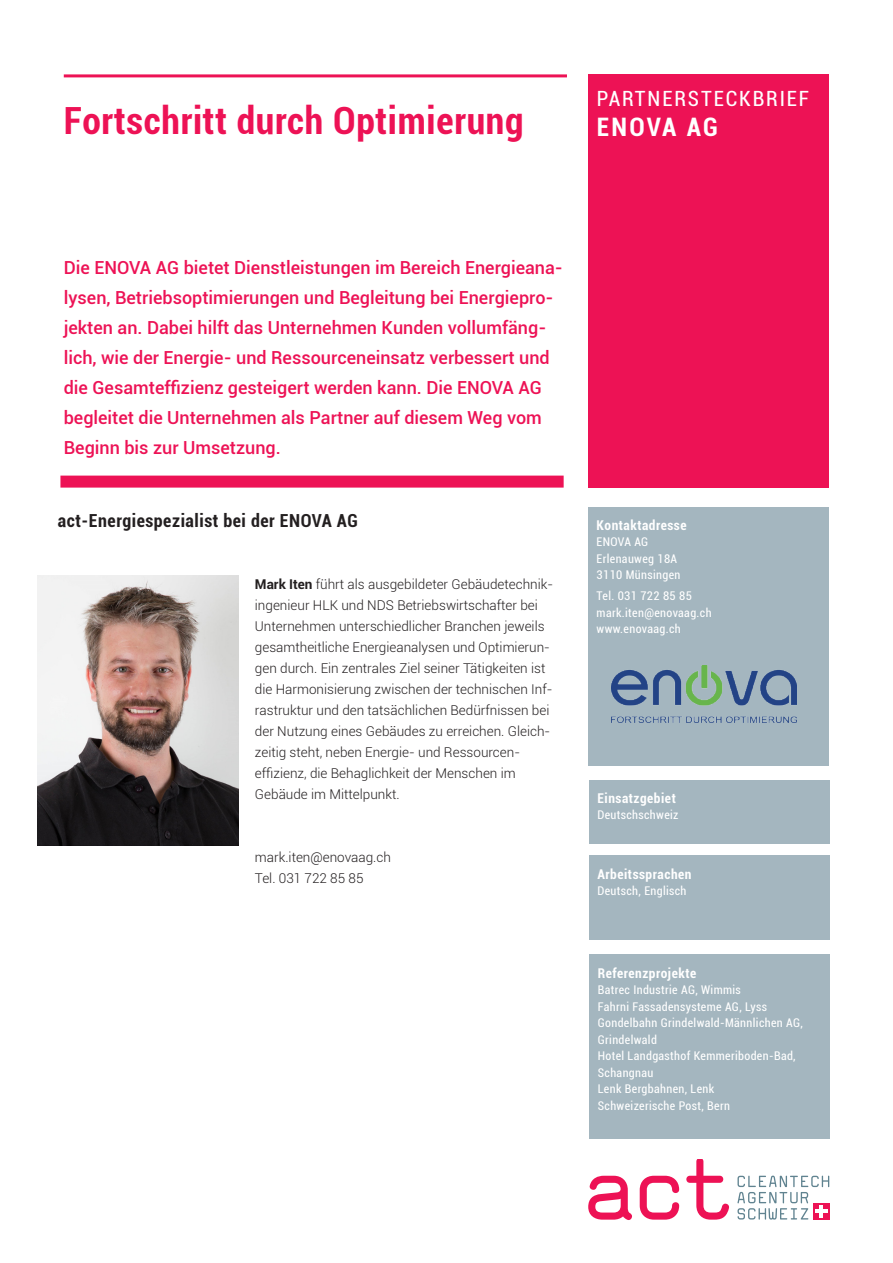
<style>
.page{position:relative;width:893px;height:1263px;background:#fff}
.page>*{position:absolute;margin:0;border:0;box-sizing:border-box;transform-origin:0 0}
.Titel{font:700 condensed 37.5px "Roboto";letter-spacing:.02em;color:#ed1255}
.t1{font:700 condensed 25.5px "Roboto";letter-spacing:.085em;color:#fff}
.t2{font:condensed 21px "Roboto";letter-spacing:.09em;color:#fff}
.Lead{font:500 18px/30px "Roboto";color:#ed1255}
.Überschrift{font:700 condensed 18px "Roboto";letter-spacing:.03em;color:#231f20}
.Lauftext{font:300 13.5px/21px "Roboto";color:#231f20}
.Zusatztext_Überschri{font:700 condensed 13.5px "Roboto";letter-spacing:.04em;color:#fff}
.Zusatztext_klein{font:condensed 12px/16.5px "Roboto";letter-spacing:.03em;color:#fff}
.s1{font-weight:700}
</style>
<div class="page">
<div style="left:60px;top:476px;width:504px;height:12px;background:#ed1255"></div>
<div style="left:588px;top:507px;width:241px;height:259px;background:#a4b6bf"></div>
<div style="left:589px;top:955px;width:241px;height:184px;background:#a4b6bf"></div>
<div style="left:589px;top:780px;width:241px;height:63px;background:#a4b6bf"></div>
<div style="left:588px;top:74px;width:241px;height:414px;background:#ed1255"></div>
<div style="left:589px;top:856px;width:241px;height:84px;background:#a4b6bf"></div>
<img style="left:37px;top:576px;width:201px;height:270px">
<img style="left:612px;top:665px;width:184px;height:58px">
<hr style="left:64px;top:74px;width:503px;height:3px;background:#ed1255">
<svg style="left:588px;top:1176px;width:44px;height:44px"></svg>
<svg style="left:640px;top:1176px;width:39px;height:43px"></svg>
<svg style="left:686px;top:1159px;width:43px;height:60px"></svg>
<svg style="left:737px;top:1175px;width:92px;height:44px"></svg>
<div style="left:813px;top:1203px;width:16px;height:16px;background:#ed1255"></div>
<hr style="left:819px;top:1205px;width:4px;height:13px;background:#fff">
<hr style="left:815px;top:1209px;width:12px;height:4px;background:#fff">
<p class="Titel" style="left:64px;top:94px;width:461px">Fortschritt durch Optimierung</p>
<p class="t2" style="left:597px;top:84px;width:214px">PARTNERSTECKBRIEF</p>
<p class="t1" style="left:597px;top:109px;width:122px">ENOVA AG</p>
<p class="Lead" style="left:64px;top:252px;width:501px">Die ENOVA AG bietet Dienstleistungen im Bereich Energieana&shy;lysen, Betriebsoptimierungen und Begleitung bei Energiepro&shy;jekten an. Dabei hilft das Unternehmen Kunden vollumfäng&shy;lich, wie der Energie- und Ressourceneinsatz verbessert und die Gesamteffizienz gesteigert werden kann. Die ENOVA AG begleitet die Unternehmen als Partner auf diesem Weg vom Beginn bis zur Umsetzung.</p>
<p class="Überschrift" style="left:58px;top:507px;width:301px">act-Energiespezialist bei der ENOVA AG</p>
<p class="Zusatztext_Überschri" style="left:597px;top:515px;width:91px">Kontaktadresse</p>
<p class="Zusatztext_klein" style="left:597px;top:533px;width:53px">ENOVA AG</p>
<p class="Zusatztext_klein" style="left:597px;top:550px;width:82px">Erlenauweg 18A</p>
<p class="Zusatztext_klein" style="left:597px;top:566px;width:85px">3110 Münsingen</p>
<p class="Zusatztext_klein" style="left:597px;top:587px;width:97px">Tel. 031 722 85 85</p>
<p class="Zusatztext_klein" style="left:597px;top:604px;width:116px">mark.iten@enovaag.ch</p>
<p class="Zusatztext_klein" style="left:597px;top:620px;width:86px">www.enovaag.ch</p>
<p class="Lauftext" style="left:255px;top:573px;width:300px"><span class="s1">Mark Iten</span> führt als ausgebildeter Gebäudetechnik&shy;ingenieur HLK und NDS Betriebswirtschafter bei</p>
<p class="Lauftext" style="left:255px;top:615px;width:299px">Unternehmen unterschiedlicher Branchen jeweils gesamtheitliche Energieanalysen und Optimierun&shy;gen durch. Ein zentrales Ziel seiner Tätigkeiten ist die Harmonisierung zwischen der technischen Inf&shy;rastruktur und den tatsächlichen Bedürfnissen bei der Nutzung eines Gebäudes zu erreichen. Gleich&shy;zeitig steht, neben Energie- und Ressourcen-</p>
<p class="Lauftext" style="left:255px;top:762px;width:262px">effizienz, die Behaglichkeit der Menschen im</p>
<p class="Lauftext" style="left:255px;top:783px;width:146px">Gebäude im Mittelpunkt.</p>
<p class="Zusatztext_Überschri" style="left:597px;top:789px;width:80px">Einsatzgebiet</p>
<p class="Zusatztext_klein" style="left:597px;top:806px;width:83px">Deutschschweiz</p>
<p class="Lauftext" style="left:255px;top:846px;width:138px">mark.iten@enovaag.ch</p>
<p class="Lauftext" style="left:255px;top:867px;width:110px">Tel. 031 722 85 85</p>
<p class="Zusatztext_Überschri" style="left:597px;top:864px;width:96px">Arbeitssprachen</p>
<p class="Zusatztext_klein" style="left:597px;top:882px;width:91px">Deutsch, Englisch</p>
<p class="Zusatztext_Überschri" style="left:598px;top:963px;width:100px">Referenzprojekte</p>
<p class="Zusatztext_klein" style="left:598px;top:981px;width:145px">Batrec Industrie AG, Wimmis</p>
<p class="Zusatztext_klein" style="left:598px;top:998px;width:171px">Fahrni Fassadensysteme AG, Lyss</p>
<p class="Zusatztext_klein" style="left:598px;top:1014px;width:207px">Gondelbahn Grindelwald-Männlichen AG,<br>Grindelwald</p>
<p class="Zusatztext_klein" style="left:598px;top:1047px;width:199px">Hotel Landgasthof Kemmeriboden-Bad,<br>Schangnau</p>
<p class="Zusatztext_klein" style="left:598px;top:1080px;width:118px">Lenk Bergbahnen, Lenk</p>
<p class="Zusatztext_klein" style="left:598px;top:1097px;width:134px">Schweizerische Post, Bern</p>
</div>
